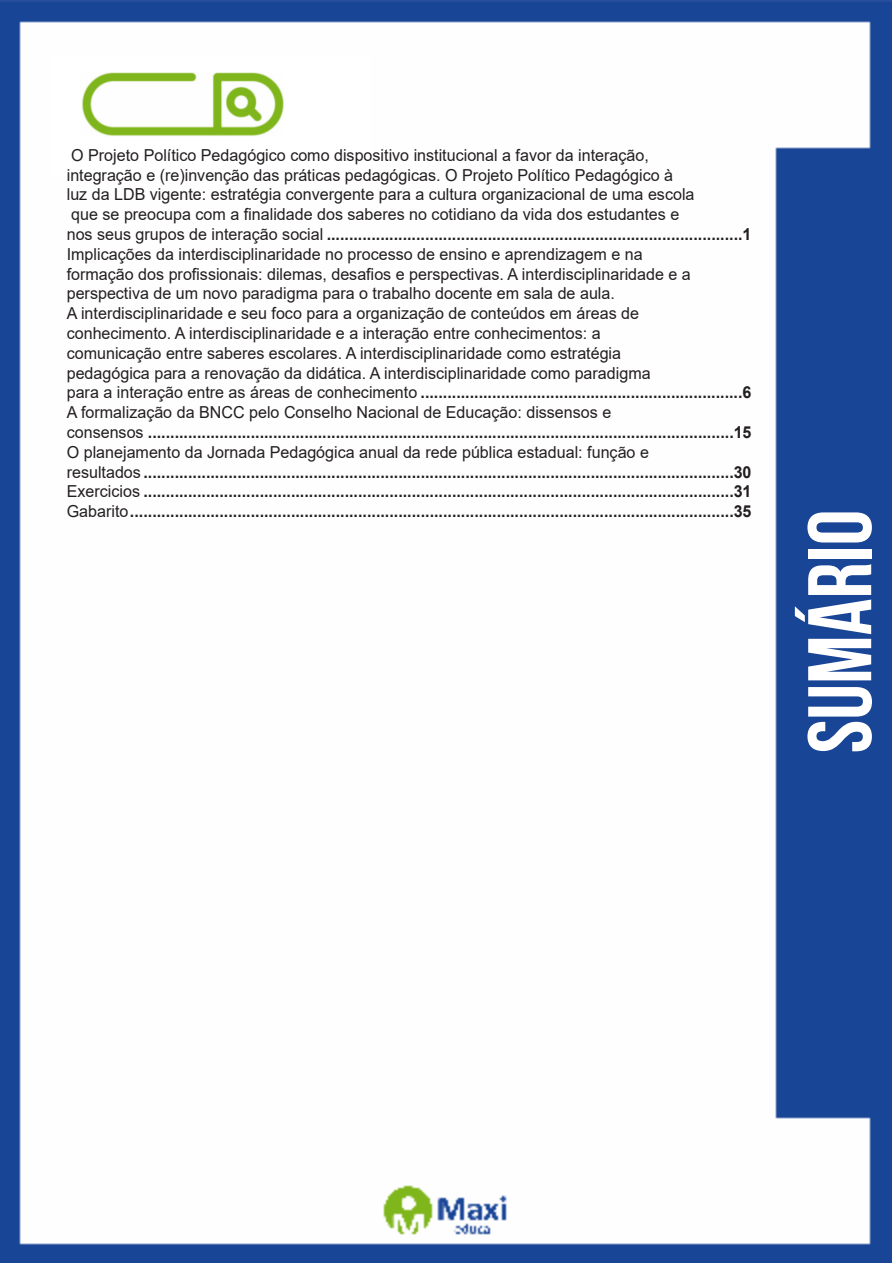
<style>
.page{position:relative;width:893px;height:1263px;background:#fff}
.page>*{position:absolute;margin:0;border:0;box-sizing:border-box;transform-origin:0 0}
.t1{font:700 90px "Bebas Neue";color:#fff}
.t2{font:16.5px "Arial";color:#231f20}
.t3{font:700 16.5px "Arial";color:#231f20}
.s1{font-weight:400}
</style>
<div class="page">
<img style="left:0;top:0;width:892px;height:1263px">
<div style="left:53px;top:55px;width:317px;height:121px;background:#fff"></div>
<img style="left:82px;top:72px;width:201px;height:64px">
<p class="t2" style="left:71px;top:144px;width:579px">O Projeto Político Pedagógico como dispositivo institucional a favor da interação,</p>
<p class="t2" style="left:67px;top:163px;width:608px">integração e (re)invenção das práticas pedagógicas. O Projeto Político Pedagógico à</p>
<p class="t2" style="left:67px;top:183px;width:629px">luz da LDB vigente: estratégia convergente para a cultura organizacional de uma escola</p>
<p class="t2" style="left:71px;top:203px;width:610px">que se preocupa com a finalidade dos saberes no cotidiano da vida dos estudantes e</p>
<p class="t3" style="left:67px;top:223px;width:686px"><span class="s1">nos seus grupos de interação social</span> .............................................................................................1</p>
<p class="t2" style="left:67px;top:243px;width:577px">Implicações da interdisciplinaridade no processo de ensino e aprendizagem e na</p>
<p class="t2" style="left:67px;top:262px;width:626px">formação dos profissionais: dilemas, desafios e perspectivas. A interdisciplinaridade e a</p>
<p class="t2" style="left:67px;top:282px;width:550px">perspectiva de um novo paradigma para o trabalho docente em sala de aula.</p>
<p class="t2" style="left:67px;top:302px;width:574px">A interdisciplinaridade e seu foco para a organização de conteúdos em áreas de</p>
<p class="t2" style="left:67px;top:322px;width:535px">conhecimento. A interdisciplinaridade e a interação entre conhecimentos: a</p>
<p class="t2" style="left:67px;top:342px;width:556px">comunicação entre saberes escolares. A interdisciplinaridade como estratégia</p>
<p class="t2" style="left:67px;top:361px;width:585px">pedagógica para a renovação da didática. A interdisciplinaridade como paradigma</p>
<p class="t3" style="left:67px;top:381px;width:686px"><span class="s1">para a interação entre as áreas de conhecimento</span> ........................................................................6</p>
<p class="t2" style="left:67px;top:401px;width:546px">A formalização da BNCC pelo Conselho Nacional de Educação: dissensos e</p>
<p class="t3" style="left:67px;top:421px;width:686px"><span class="s1">consensos</span> ...................................................................................................................................15</p>
<p class="t2" style="left:67px;top:441px;width:584px">O planejamento da Jornada Pedagógica anual da rede pública estadual: função e</p>
<p class="t3" style="left:67px;top:460px;width:686px"><span class="s1">resultados</span> ....................................................................................................................................30</p>
<p class="t3" style="left:67px;top:480px;width:686px"><span class="s1">Exercicios</span> ....................................................................................................................................31</p>
<p class="t3" style="left:67px;top:500px;width:686px"><span class="s1">Gabarito</span>.......................................................................................................................................35</p>
<h1 class="t1" style="left:791px;top:753px;width:245px;rotate:-90deg">sumário</h1>
</div>
